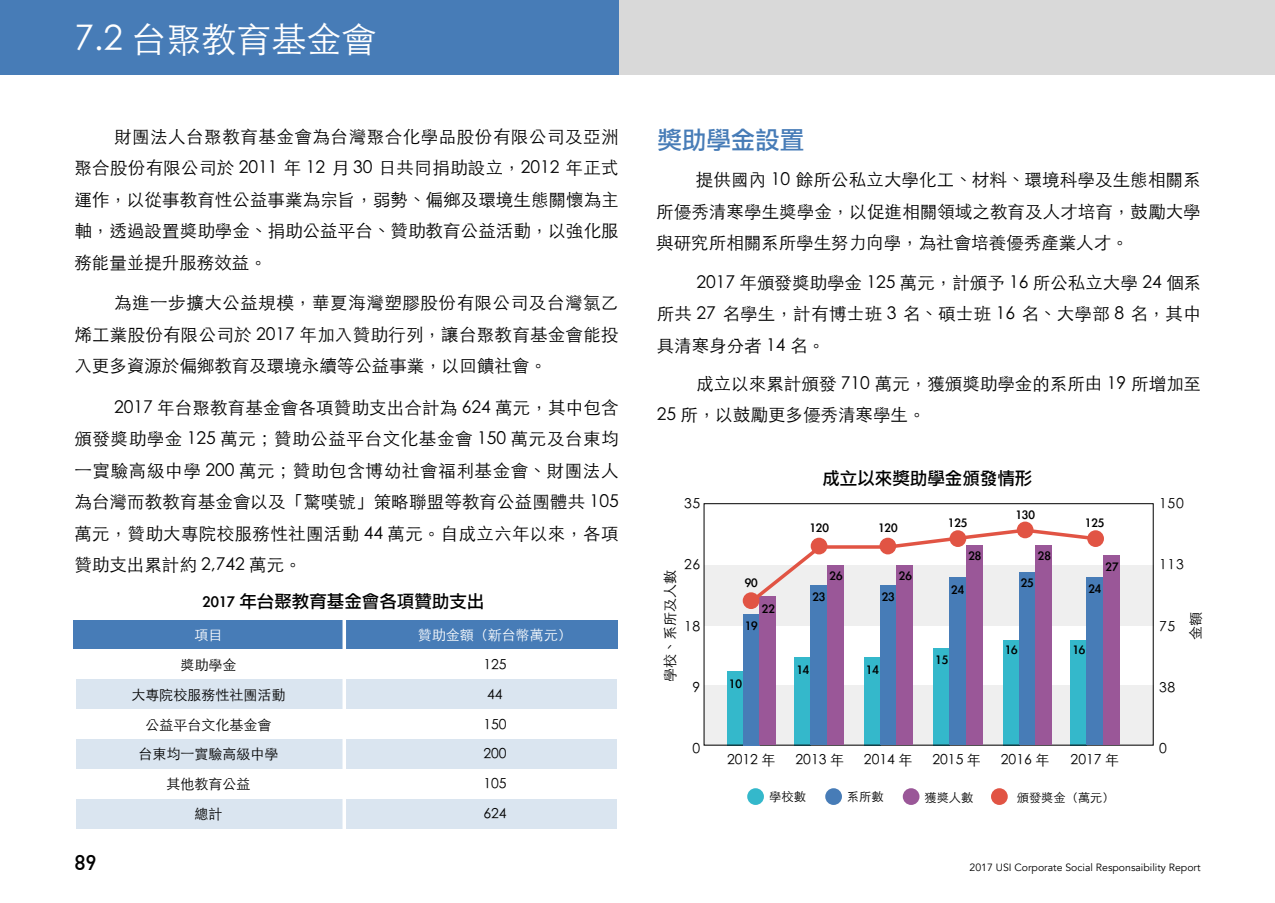
<style>
.page{position:relative;width:1275px;height:903px;background:#fff}
.page>*{position:absolute;margin:0;border:0;box-sizing:border-box;transform-origin:0 0}
.t1{font:300 35px "ST Heiti TC";color:#fff}
.t2{font:24.5px "Li Gothic Med";color:#477cb7}
.t3{font:500 21px "DIN";color:#000}
.t4{font:300 17.5px/31.5px "ST Heiti TC";color:#000;text-align:justify}
.t5{font:17.5px "Li Gothic Med";color:#000}
.t6{font:300 14px/29.8px "ST Heiti TC";color:#000;text-align:center}
.t7{font:14px "Li Gothic Med";color:#000}
.t8{font:300 14px "ST Heiti TC";color:#fff}
.t9{font:300 12.25px "ST Heiti TC";color:#000}
.t10{font:10.5px "Avenir";color:#000}
</style>
<div class="page">
<div style="left:76px;top:679px;width:541px;height:30px;background:#dae5f0"></div>
<div style="left:76px;top:739px;width:541px;height:30px;background:#dae5f0"></div>
<div style="left:76px;top:799px;width:541px;height:29px;background:#dae5f0"></div>
<div style="left:73px;top:620px;width:545px;height:29px;background:#477cb7"></div>
<hr style="left:343px;top:613px;width:3px;height:226px;background:#fff">
<div style="left:825px;top:788px;width:17px;height:17px;background:#477cb7;border-radius:50%"></div>
<div style="left:991px;top:788px;width:17px;height:17px;background:#e15444;border-radius:50%"></div>
<div style="left:747px;top:788px;width:17px;height:17px;background:#34b8cb;border-radius:50%"></div>
<div style="left:704px;top:685px;width:449px;height:60px;background:#efefef"></div>
<div style="left:704px;top:565px;width:449px;height:60px;background:#efefef"></div>
<div style="left:727px;top:671px;width:16px;height:74px;background:#34b8cb"></div>
<div style="left:794px;top:657px;width:17px;height:88px;background:#34b8cb"></div>
<div style="left:864px;top:657px;width:16px;height:88px;background:#34b8cb"></div>
<div style="left:933px;top:648px;width:17px;height:97px;background:#34b8cb"></div>
<div style="left:1003px;top:640px;width:16px;height:105px;background:#34b8cb"></div>
<div style="left:1070px;top:640px;width:17px;height:105px;background:#34b8cb"></div>
<div style="left:704px;top:503px;width:449px;height:242px;border:1px solid #000"></div>
<div style="left:743px;top:614px;width:16px;height:131px;background:#477cb7"></div>
<div style="left:811px;top:585px;width:16px;height:160px;background:#477cb7"></div>
<div style="left:880px;top:585px;width:16px;height:160px;background:#477cb7"></div>
<div style="left:949px;top:577px;width:17px;height:168px;background:#477cb7"></div>
<div style="left:1019px;top:572px;width:16px;height:173px;background:#477cb7"></div>
<div style="left:1087px;top:577px;width:16px;height:168px;background:#477cb7"></div>
<div style="left:759px;top:597px;width:17px;height:148px;background:#9a5798"></div>
<div style="left:827px;top:565px;width:16px;height:180px;background:#9a5798"></div>
<div style="left:896px;top:565px;width:17px;height:180px;background:#9a5798"></div>
<div style="left:966px;top:545px;width:16px;height:200px;background:#9a5798"></div>
<div style="left:1035px;top:545px;width:17px;height:200px;background:#9a5798"></div>
<div style="left:1103px;top:556px;width:16px;height:189px;background:#9a5798"></div>
<div style="left:903px;top:788px;width:16px;height:17px;background:#9a5798;border-radius:50%"></div>
<div style="left:1087px;top:530px;width:17px;height:17px;background:#e15444;border-radius:50%"></div>
<svg style="left:1017px;top:521px;width:16px;height:17px"></svg>
<svg style="left:757px;top:526px;width:342px;height:81px"></svg>
<div style="left:743px;top:592px;width:16px;height:17px;background:#e15444;border-radius:50%"></div>
<div style="left:0;top:0;width:1275px;height:74px;background:#d9d9d9"></div>
<div style="left:0;top:0;width:619px;height:74px;background:#477cb7"></div>
<h1 class="t1" style="left:74px;top:9px;width:304px">7.2 台聚教育基金會</h1>
<p class="t4" style="left:74px;top:119px;width:546px;text-indent:40px">財團法人台聚教育基金會為台灣聚合化學品股份有限公司及亞洲聚合股份有限公司於 2011 年 12 月 30 日共同捐助設立，2012 年正式運作，以從事教育性公益事業為宗旨，弱勢、偏鄉及環境生態關懷為主軸，透過設置獎助學金、捐助公益平台、贊助教育公益活動，以強化服務能量並提升服務效益。</p>
<p class="t4" style="left:74px;top:285px;width:546px;text-indent:40px">為進一步擴大公益規模，華夏海灣塑膠股份有限公司及台灣氯乙烯工業股份有限公司於 2017 年加入贊助行列，讓台聚教育基金會能投入更多資源於偏鄉教育及環境永續等公益事業，以回饋社會。</p>
<h2 class="t2" style="left:657px;top:128px;width:148px">獎助學金設置</h2>
<p class="t4" style="left:656px;top:162px;width:546px;text-indent:40px">提供國內 10 餘所公私立大學化工、材料、環境科學及生態相關系所優秀清寒學生獎學金，以促進相關領域之教育及人才培育，鼓勵大學與研究所相關系所學生努力向學，為社會培養優秀產業人才。</p>
<p class="t4" style="left:657px;top:265px;width:546px;text-indent:40px">2017 年頒發獎助學金 125 萬元，計頒予 16 所公私立大學 24 個系所共 27 名學生，計有博士班 3 名、碩士班 16 名、大學部 8 名，其中具清寒身分者 14 名。</p>
<p class="t4" style="left:696px;top:366px;width:506px">成立以來累計頒發 710 萬元，獲頒獎助學金的系所由 19 所增加至</p>
<p class="t4" style="left:114px;top:390px;width:506px">2017 年台聚教育基金會各項贊助支出合計為 624 萬元，其中包含</p>
<p class="t4" style="left:657px;top:397px;width:270px">25 所，以鼓勵更多優秀清寒學生。</p>
<p class="t4" style="left:74px;top:421px;width:546px">頒發獎助學金 125 萬元；贊助公益平台文化基金會 150 萬元及台東均一實驗高級中學 200 萬元；贊助包含博幼社會福利基金會、財團法人為台灣而教教育基金會以及「驚嘆號」策略聯盟等教育公益團體共 105萬元，贊助大專院校服務性社團活動 44 萬元。自成立六年以來，各項贊助支出累計約 2,742 萬元。</p>
<p class="t5" style="left:822px;top:469px;width:211px">成立以來獎助學金頒發情形</p>
<p class="t6" style="left:684px;top:488px;width:18px">35</p>
<p class="t7" style="left:1015px;top:507px;width:21px">130</p>
<p class="t7" style="left:948px;top:515px;width:21px">125</p>
<p class="t7" style="left:1085px;top:515px;width:21px">125</p>
<p class="t7" style="left:809px;top:520px;width:21px">120</p>
<p class="t7" style="left:878px;top:520px;width:21px">120</p>
<p class="t7" style="left:968px;top:549px;width:15px">28</p>
<p class="t7" style="left:1038px;top:549px;width:15px">28</p>
<p class="t6" style="left:684px;top:549px;width:18px">26</p>
<p class="t7" style="left:1105px;top:559px;width:15px">27</p>
<p class="t6" style="left:654px;top:682px;width:114px;rotate:-90deg">學校、系所及人數</p>
<p class="t7" style="left:829px;top:569px;width:15px">26</p>
<p class="t7" style="left:899px;top:569px;width:15px">26</p>
<p class="t7" style="left:745px;top:575px;width:15px">90</p>
<p class="t7" style="left:1021px;top:575px;width:15px">25</p>
<p class="t7" style="left:1088px;top:581px;width:15px">24</p>
<p class="t7" style="left:951px;top:582px;width:15px">24</p>
<p class="t5" style="left:203px;top:592px;width:283px">2017 年台聚教育基金會各項贊助支出</p>
<p class="t7" style="left:812px;top:590px;width:15px">23</p>
<p class="t7" style="left:882px;top:590px;width:15px">23</p>
<p class="t7" style="left:762px;top:602px;width:15px">22</p>
<p class="t6" style="left:684px;top:610px;width:18px">18</p>
<p class="t7" style="left:745px;top:618px;width:15px">19</p>
<p class="t8" style="left:418px;top:623px;width:155px">贊助金額（新台幣萬元）</p>
<p class="t6" style="left:483px;top:648px;width:25px;text-align:left">125<br>44<br>150<br>200<br>105<br>624</p>
<p class="t8" style="left:195px;top:623px;width:29px">項目</p>
<p class="t6" style="left:132px;top:648px;width:155px">獎助學金<br>大專院校服務性社團活動公益平台文化基金會<br>台東均一實驗高級中學其他教育公益<br>總計</p>
<p class="t7" style="left:1005px;top:643px;width:15px">16</p>
<p class="t7" style="left:1072px;top:643px;width:15px">16</p>
<p class="t7" style="left:935px;top:652px;width:15px">15</p>
<p class="t7" style="left:796px;top:662px;width:15px">14</p>
<p class="t7" style="left:866px;top:662px;width:15px">14</p>
<p class="t7" style="left:729px;top:676px;width:15px">10</p>
<p class="t6" style="left:692px;top:671px;width:9px">9</p>
<p class="t6" style="left:692px;top:733px;width:9px">0</p>
<p class="t6" style="left:795px;top:744px;width:50px">2013 年</p>
<p class="t6" style="left:864px;top:744px;width:50px">2014 年</p>
<p class="t6" style="left:1001px;top:744px;width:50px">2016 年</p>
<p class="t6" style="left:1070px;top:744px;width:50px">2017 年</p>
<p class="t9" style="left:847px;top:786px;width:38px">系所數</p>
<p class="t9" style="left:924px;top:787px;width:50px">獲獎人數</p>
<p class="t9" style="left:1017px;top:787px;width:99px">頒發獎金（萬元）</p>
<p class="t6" style="left:727px;top:744px;width:50px">2012 年</p>
<p class="t6" style="left:932px;top:744px;width:50px">2015 年</p>
<p class="t9" style="left:769px;top:786px;width:38px">學校數</p>
<p class="t6" style="left:1159px;top:488px;width:26px">150</p>
<p class="t6" style="left:1159px;top:549px;width:26px">113</p>
<p class="t6" style="left:1159px;top:610px;width:18px">75</p>
<p class="t6" style="left:1179px;top:640px;width:29px;rotate:-90deg">金額</p>
<p class="t6" style="left:1159px;top:671px;width:18px">38</p>
<p class="t6" style="left:1159px;top:733px;width:9px">0</p>
<p class="t3" style="left:74px;top:849px;width:24px">89</p>
<p class="t10" style="left:969px;top:861px;width:233px">2017 USI Corporate Social Responsaibility Report</p>
</div>
